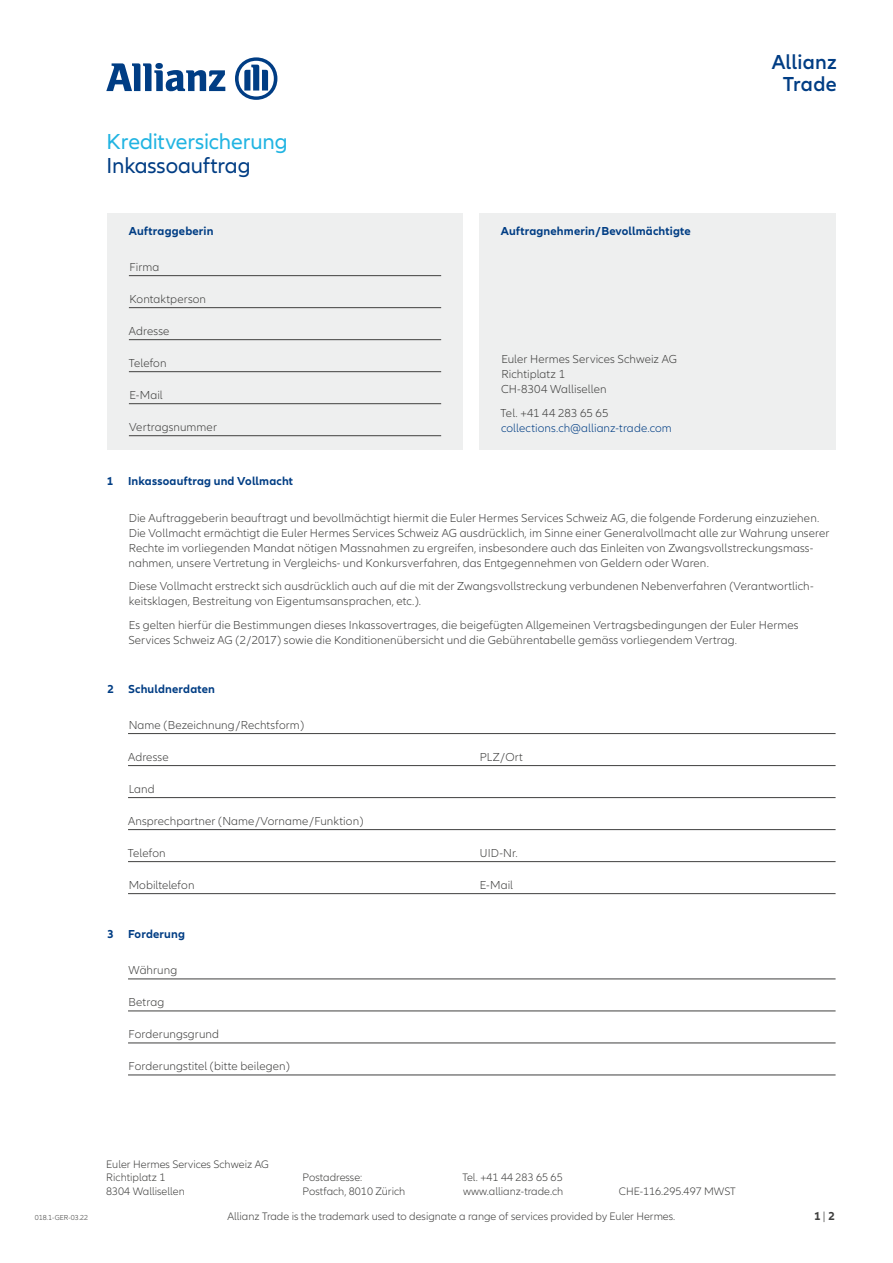
<style>
.page{position:relative;width:893px;height:1263px;background:#fff}
.page>*{position:absolute;margin:0;border:0;box-sizing:border-box;transform-origin:0 0}
.t1{font:22.5px "Allianz Neo";letter-spacing:-.005em;color:#21b4e2}
.t2{font:22.5px "Allianz Neo";letter-spacing:-.005em;color:#003d84}
.t3{font:600 21px/22.5px "Allianz Neo";letter-spacing:.01em;color:#003d84;text-align:center}
.t4{font:300 12px/15px "Allianz Neo";letter-spacing:.005em;color:#40403f}
.t5{font:700 12px "Allianz Neo";letter-spacing:.015em;color:#003d84}
.t6{font:300 12px "Allianz Neo";letter-spacing:.005em;color:#003d84}
.t7{font:700 12px "Allianz Neo";color:#40403f}
.t8{font:300 11.25px/13.5px "Allianz Neo";color:#40403f}
.t9{font:300 7.5px "Allianz Neo";color:#40403f}
.s1{font-weight:300}
</style>
<div class="page">
<div style="left:107px;top:213px;width:355px;height:236px;background:#eeefef"></div>
<div style="left:479px;top:213px;width:357px;height:236px;background:#eeefef"></div>
<hr style="left:128px;top:733px;width:708px;height:1px;background:#40403f">
<hr style="left:128px;top:765px;width:708px;height:1px;background:#40403f">
<hr style="left:128px;top:797px;width:708px;height:1px;background:#40403f">
<hr style="left:128px;top:829px;width:708px;height:1px;background:#40403f">
<hr style="left:128px;top:861px;width:708px;height:1px;background:#40403f">
<hr style="left:128px;top:893px;width:708px;height:1px;background:#40403f">
<hr style="left:128px;top:978px;width:708px;height:1px;background:#40403f">
<hr style="left:128px;top:1011px;width:708px;height:1px;background:#40403f">
<hr style="left:128px;top:1043px;width:708px;height:1px;background:#40403f">
<hr style="left:128px;top:1075px;width:708px;height:1px;background:#40403f">
<hr style="left:129px;top:275px;width:312px;height:1px;background:#40403f">
<hr style="left:129px;top:307px;width:312px;height:1px;background:#40403f">
<hr style="left:129px;top:339px;width:312px;height:1px;background:#40403f">
<hr style="left:129px;top:371px;width:312px;height:1px;background:#40403f">
<hr style="left:129px;top:403px;width:312px;height:1px;background:#40403f">
<hr style="left:129px;top:435px;width:312px;height:1px;background:#40403f">
<svg style="left:106px;top:63px;width:119px;height:28px"></svg>
<svg style="left:235px;top:57px;width:42px;height:43px"></svg>
<h1 class="t1" style="left:107px;top:129px;width:183px">Kreditversicherung</h1>
<h1 class="t2" style="left:107px;top:153px;width:146px">Inkassoauftrag</h1>
<p class="t5" style="left:129px;top:224px;width:86px">Auftraggeberin</p>
<p class="t4" style="left:130px;top:260px;width:31px">Firma</p>
<p class="t4" style="left:130px;top:292px;width:78px">Kontaktperson</p>
<p class="t4" style="left:129px;top:324px;width:42px">Adresse</p>
<p class="t4" style="left:129px;top:356px;width:39px">Telefon</p>
<p class="t4" style="left:130px;top:388px;width:35px">E-Mail</p>
<p class="t4" style="left:129px;top:420px;width:89px">Vertragsnummer</p>
<p class="t5" style="left:501px;top:224px;width:192px">Auftragnehmerin/Bevollmächtigte</p>
<p class="t4" style="left:501px;top:352px;width:178px">Euler Hermes Services Schweiz AG<br>Richtiplatz 1<br>CH-8304 Wallisellen</p>
<p class="t4" style="left:501px;top:405px;width:109px">Tel. +41 44 283 65 65</p>
<p class="t6" style="left:501px;top:421px;width:172px">collections.ch@allianz-trade.com</p>
<h2 class="t3" style="left:772px;top:51px;width:67px">Allianz<br>Trade</h2>
<p class="t5" style="left:107px;top:474px;width:188px">1 Inkassoauftrag und Vollmacht</p>
<p class="t4" style="left:128px;top:511px;width:702px">Die Auftraggeberin beauftragt und bevollmächtigt hiermit die Euler Hermes Services Schweiz AG, die folgende Forderung einzuziehen.<br>Die Vollmacht ermächtigt die Euler Hermes Services Schweiz AG ausdrücklich, im Sinne einer Generalvollmacht alle zur Wahrung unserer Rechte im vorliegenden Mandat nötigen Massnahmen zu ergreifen, insbesondere auch das Einleiten von Zwangsvollstreckungsmass&shy;nahmen, unsere Vertretung in Vergleichs- und Konkursverfahren, das Entgegennehmen von Geldern oder Waren.</p>
<p class="t4" style="left:129px;top:579px;width:686px">Diese Vollmacht erstreckt sich ausdrücklich auch auf die mit der Zwangsvollstreckung verbundenen Nebenverfahren (Verantwortlich&shy;keitsklagen, Bestreitung von Eigentumsansprachen, etc.).</p>
<p class="t4" style="left:128px;top:618px;width:672px">Es gelten hierfür die Bestimmungen dieses Inkassovertrages, die beigefügten Allgemeinen Vertragsbedingungen der Euler Hermes<br>Services Schweiz AG (2/2017) sowie die Konditionenübersicht und die Gebührentabelle gemäss vorliegendem Vertrag.</p>
<p class="t5" style="left:107px;top:682px;width:109px">2 Schuldnerdaten</p>
<p class="t4" style="left:129px;top:718px;width:177px">Name (Bezeichnung /Rechtsform)</p>
<p class="t4" style="left:128px;top:750px;width:42px">Adresse</p>
<p class="t4" style="left:480px;top:750px;width:45px">PLZ/Ort</p>
<p class="t4" style="left:129px;top:782px;width:27px">Land</p>
<p class="t4" style="left:128px;top:814px;width:237px">Ansprechpartner (Name /Vorname /Funktion)</p>
<p class="t4" style="left:128px;top:846px;width:39px">Telefon</p>
<p class="t4" style="left:480px;top:846px;width:39px">UID-Nr.</p>
<p class="t4" style="left:129px;top:878px;width:67px">Mobiltelefon</p>
<p class="t4" style="left:480px;top:878px;width:35px">E-Mail</p>
<p class="t5" style="left:108px;top:927px;width:79px">3 Forderung</p>
<p class="t4" style="left:129px;top:963px;width:50px">Währung</p>
<p class="t4" style="left:129px;top:995px;width:37px">Betrag</p>
<p class="t4" style="left:129px;top:1027px;width:92px">Forderungsgrund</p>
<p class="t4" style="left:129px;top:1059px;width:163px">Forderungstitel (bitte beilegen)</p>
<p class="t8" style="left:106px;top:1158px;width:164px">Euler Hermes Services Schweiz AG<br>Richtiplatz 1<br>8304 Wallisellen</p>
<p class="t8" style="left:303px;top:1171px;width:104px">Postadresse:<br>Postfach, 8010 Zürich</p>
<p class="t8" style="left:462px;top:1171px;width:102px">Tel. +41 44 283 65 65 www.allianz-trade.ch</p>
<p class="t8" style="left:619px;top:1185px;width:118px">CHE-116.295.497 MWST</p>
<p class="t9" style="left:35px;top:1214px;width:55px">018.1-GER-03.22</p>
<p class="t7" style="left:814px;top:1209px;width:22px">1 <span class="s1">|</span> 2</p>
<p class="t8" style="left:227px;top:1210px;width:449px">Allianz Trade is the trademark used to designate a range of services provided by Euler Hermes.</p>
</div>
